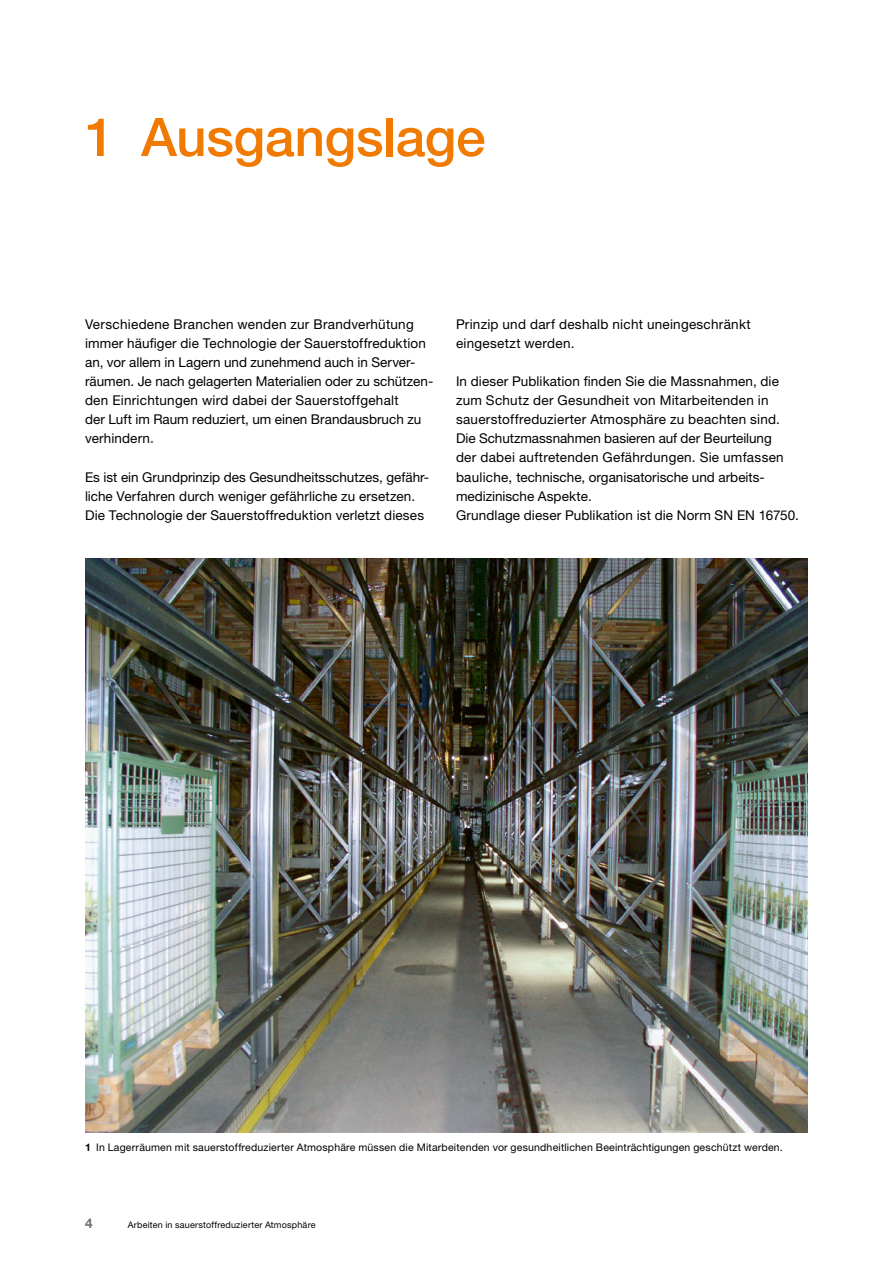
<style>
.page{position:relative;width:893px;height:1263px;background:#fff}
.page>*{position:absolute;margin:0;border:0;box-sizing:border-box;transform-origin:0 0}
.t1{font:500 53.25px "Helvetica Neue LT Std";letter-spacing:-.005em;color:#f17a03}
.t2{font:13.5px/19.2px "Helvetica Neue LT Std";letter-spacing:.01em;color:#000}
.t3{font:700 13.5px "Helvetica Neue LT Std";color:#6f7070}
.t4{font:10.5px "Helvetica Neue LT Std";letter-spacing:.02em;color:#000}
.t5{font:9px "Helvetica Neue LT Std";letter-spacing:.025em;color:#000}
.s1{font-weight:700;color:#6f7070}
.s2{font-weight:700}
</style>
<div class="page">
<img style="left:85px;top:558px;width:723px;height:574px">
<h1 class="t1" style="left:85px;top:105px;width:402px">1 Ausgangslage</h1>
<p class="t2" style="left:85px;top:314px;width:350px">Verschiedene Branchen wenden zur Brandverhütung immer häufiger die Technologie der Sauerstoffreduktion an, vor allem in Lagern und zunehmend auch in Server&shy;räumen. Je nach gelagerten Materialien oder zu schützen&shy;den Einrichtungen wird dabei der Sauerstoffgehalt<br>der Luft im Raum reduziert, um einen Brandausbruch zu verhindern<span class="s1">.</span></p>
<p class="t2" style="left:85px;top:467px;width:346px">Es ist ein Grundprinzip des Gesundheitsschutzes, gefähr&shy;liche Verfahren durch weniger gefährliche zu ersetzen.<br>Die Technologie der Sauerstoffreduktion verletzt dieses</p>
<p class="t2" style="left:456px;top:314px;width:296px">Prinzip und darf deshalb nicht uneingeschränkt eingesetzt werden.</p>
<p class="t2" style="left:456px;top:371px;width:344px">In dieser Publikation finden Sie die Massnahmen, die zum Schutz der Gesundheit von Mitarbeitenden in sauerstoffreduzierter Atmosphäre zu beachten sind.<br>Die Schutzmassnahmen basieren auf der Beurteilung<br>der dabei auftretenden Gefährdungen. Sie umfassen bauliche, technische, organisatorische und arbeits&shy;medizinische Aspekte.<br>Grundlage dieser Publikation ist die Norm SN EN 16750.</p>
<p class="t4" style="left:85px;top:1141px;width:699px"><span class="s2">1</span> In Lagerräumen mit sauerstoffreduzierter Atmosphäre müssen die Mitarbeitenden vor gesundheitlichen Beeinträchtigungen geschützt werden.</p>
<p class="t3" style="left:85px;top:1215px;width:9px">4</p>
<p class="t5" style="left:128px;top:1219px;width:189px">Arbeiten in sauerstoffreduzierter Atmosphäre</p>
</div>
